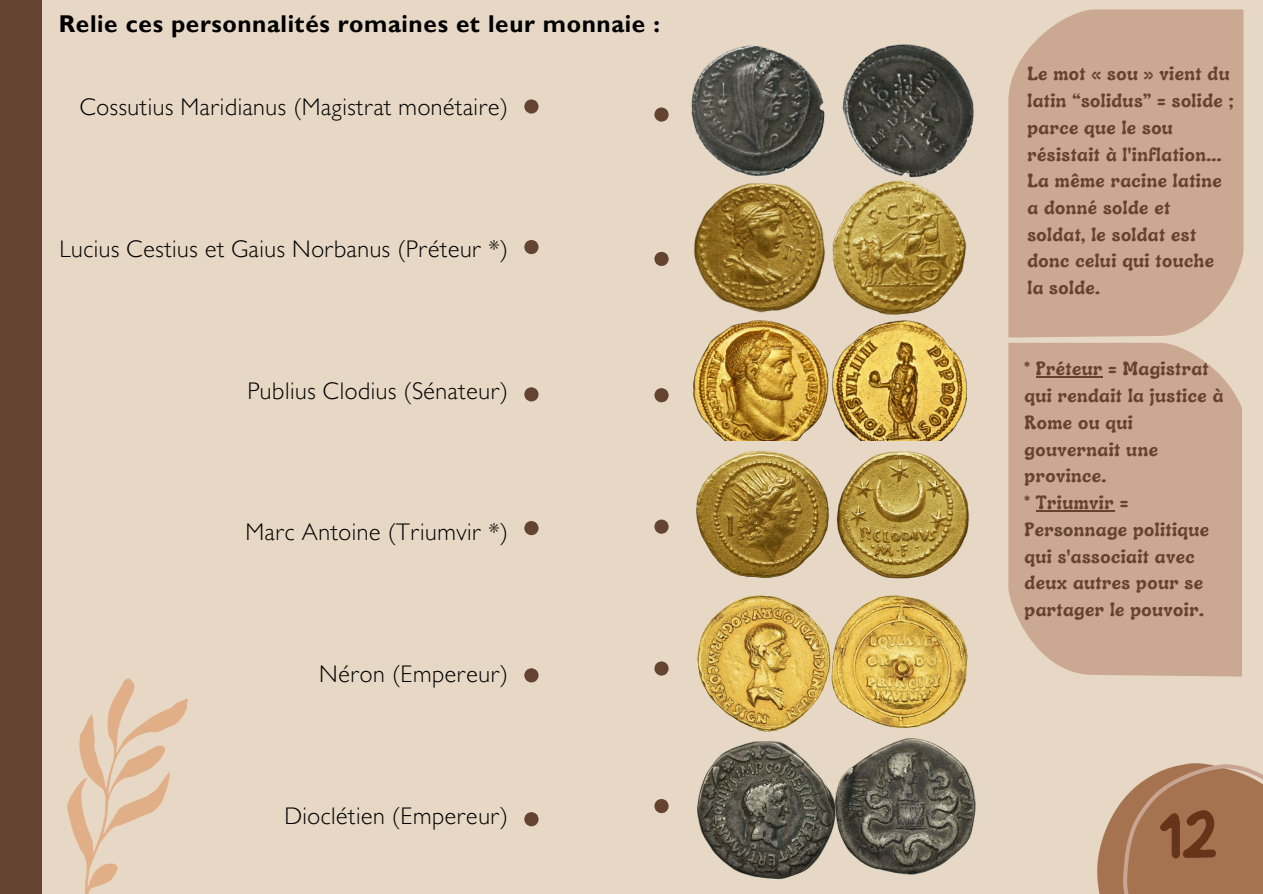
<style>
.page{position:relative;width:1263px;height:894px;background:#fff}
.page>*{position:absolute;margin:0;border:0;box-sizing:border-box;transform-origin:0 0}
.t1{font:74.25px "Handyman";color:#653419}
.t2{font:700 24.3px "Gill Sans MT Std";letter-spacing:.025em;color:#000}
.t3{font:300 24px "Gill Sans MT Std";letter-spacing:.025em;color:#000}
.t4{font:700 19.5px/26.7px "Luckybones";letter-spacing:.025em;color:#644331}
</style>
<div class="page">
<div style="left:0;top:0;width:1263px;height:893px;background:#644331"></div>
<div style="left:43px;top:0;width:1220px;height:893px;background:#e6d8c4"></div>
<svg style="left:42px;top:666px;width:146px;height:227px"></svg>
<img style="left:1097px;top:763px;width:166px;height:130px">
<div style="left:1008px;top:9px;width:235px;height:328px;background:#cba892"></div>
<div style="left:1008px;top:342px;width:233px;height:334px;background:#cba892"></div>
<hr style="left:1036px;top:376px;width:67px;height:2px;background:#644331">
<hr style="left:1036px;top:510px;width:78px;height:1px;background:#644331">
<svg style="left:524px;top:99px;width:15px;height:15px"></svg>
<svg style="left:524px;top:240px;width:15px;height:14px"></svg>
<svg style="left:524px;top:387px;width:15px;height:14px"></svg>
<svg style="left:524px;top:521px;width:15px;height:14px"></svg>
<svg style="left:524px;top:668px;width:15px;height:14px"></svg>
<svg style="left:524px;top:812px;width:15px;height:14px"></svg>
<img style="left:694px;top:180px;width:273px;height:135px">
<img style="left:696px;top:451px;width:273px;height:128px">
<img style="left:691px;top:44px;width:283px;height:134px">
<img style="left:697px;top:741px;width:138px;height:138px">
<img style="left:836px;top:738px;width:139px;height:137px">
<img style="left:697px;top:595px;width:270px;height:136px">
<img style="left:693px;top:320px;width:274px;height:120px">
<svg style="left:654px;top:799px;width:15px;height:14px"></svg>
<svg style="left:654px;top:661px;width:15px;height:14px"></svg>
<svg style="left:654px;top:519px;width:15px;height:15px"></svg>
<svg style="left:654px;top:388px;width:15px;height:14px"></svg>
<svg style="left:654px;top:107px;width:15px;height:15px"></svg>
<svg style="left:654px;top:252px;width:15px;height:14px"></svg>
<p class="t2" style="left:59px;top:15px;width:603px">Relie ces personnalités romaines et leur monnaie :</p>
<p class="t3" style="left:80px;top:98px;width:430px">Cossutius Maridianus (Magistrat monétaire)</p>
<p class="t3" style="left:59px;top:240px;width:450px">Lucius Cestius et Gaius Norbanus (Préteur *)</p>
<p class="t3" style="left:247px;top:382px;width:262px">Publius Clodius (Sénateur)</p>
<p class="t3" style="left:246px;top:524px;width:264px">Marc Antoine (Triumvir *)</p>
<p class="t3" style="left:319px;top:665px;width:190px">Néron (Empereur)</p>
<p class="t3" style="left:284px;top:807px;width:225px">Dioclétien (Empereur)</p>
<p class="t4" style="left:1027px;top:60px;width:207px">Le mot « sou » vient du latin “solidus” = solide ; parce que le sou résistait à l'inflation...<br>La même racine latine a donné solde et<br>soldat, le soldat est donc celui qui touche la solde.</p>
<p class="t4" style="left:1024px;top:355px;width:200px">* Préteur = Magistrat qui rendait la justice à<br>Rome ou qui gouvernait une province.</p>
<p class="t4" style="left:1024px;top:488px;width:186px">* Triumvir =<br>Personnage politique qui s'associait avec deux autres pour se partager le pouvoir.</p>
<p class="t1" style="left:1159px;top:797px;width:60px">12</p>
</div>
